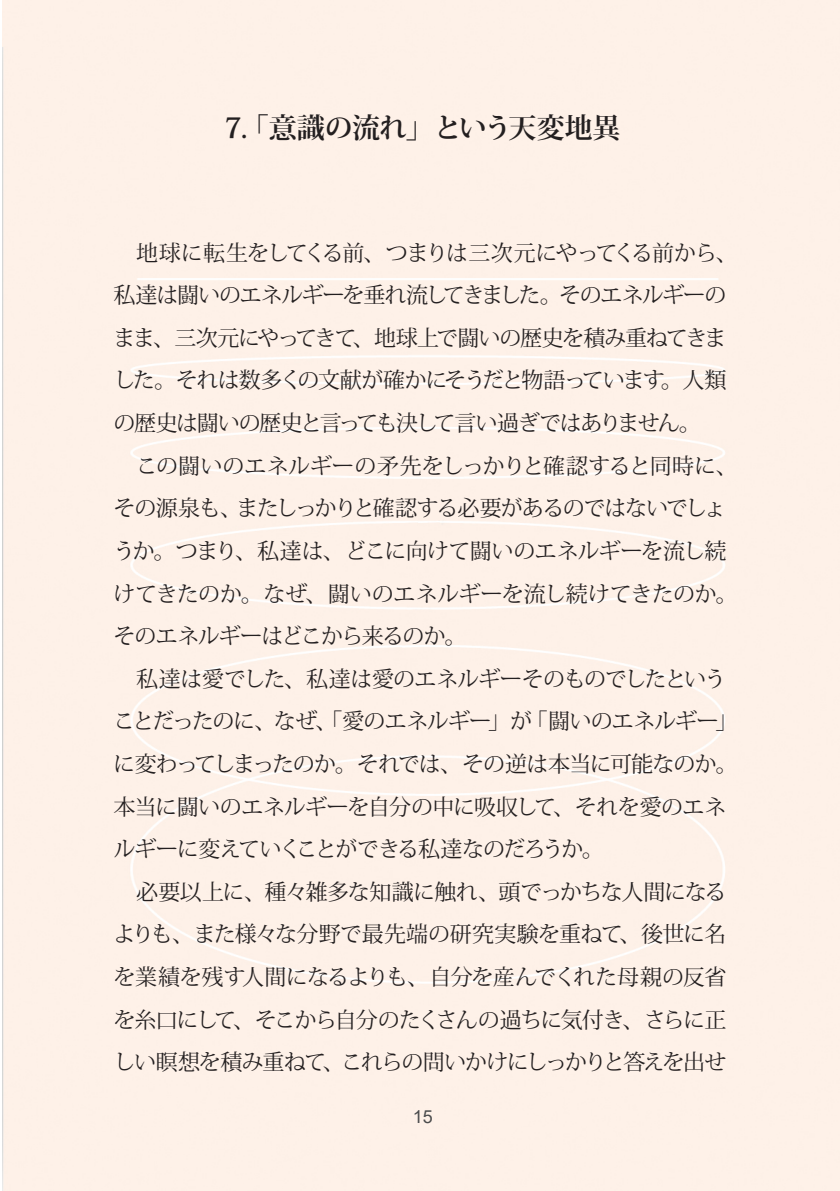
<style>
.page{position:relative;width:840px;height:1191px;background:#fff}
.page>*{position:absolute;margin:0;border:0;box-sizing:border-box;transform-origin:0 0}
.t1{font:700 28px "Koz Min Pr 6 N";letter-spacing:-.02em;color:#231f20}
.t2{font:22px/42.6px "Koz Min Pr 6 N";letter-spacing:-.05em;color:#231f20}
.t3{font:18px "Arial";color:#4b4c4d}
</style>
<div class="page">
<p class="t1" style="left:219px;top:112px;width:402px">７. 「意識の流れ」という天変地異</p>
<p class="t2" style="left:113px;top:232px;width:625px;text-indent:23px">地球に転生をしてくる前、つまりは三次元にやってくる前から、私達は闘いのエネルギーを垂れ流してきました。そのエネルギーのまま、三次元にやってきて、地球上で闘いの歴史を積み重ねてきました。それは数多くの文献が確かにそうだと物語っています。人類の歴史は闘いの歴史と言っても決して言い過ぎではありません。</p>
<p class="t2" style="left:113px;top:445px;width:625px;text-indent:23px">この闘いのエネルギーの矛先をしっかりと確認すると同時に、その源泉も、またしっかりと確認する必要があるのではないでしょうか。つまり、私達は、どこに向けて闘いのエネルギーを流し続けてきたのか。なぜ、闘いのエネルギーを流し続けてきたのか。そのエネルギーはどこから来るのか。</p>
<p class="t2" style="left:113px;top:658px;width:625px;text-indent:23px">私達は愛でした、私達は愛のエネルギーそのものでしたということだったのに、なぜ、「愛のエネルギー」が「闘いのエネルギー」に変わってしまったのか。それでは、その逆は本当に可能なのか。本当に闘いのエネルギーを自分の中に吸収して、それを愛のエネルギーに変えていくことができる私達なのだろうか。</p>
<p class="t2" style="left:113px;top:871px;width:614px;text-align:justify;text-indent:23px">必要以上に、種々雑多な知識に触れ、頭でっかちな人間になるよりも、また様々な分野で最先端の研究実験を重ねて、後世に名を業績を残す人間になるよりも、自分を産んでくれた母親の反省を糸口にして、そこから自分のたくさんの過ちに気付き、さらに正しい瞑想を積み重ねて、これらの問いかけにしっかりと答えを出せ</p>
<p class="t3" style="left:412px;top:1104px;width:22px">15</p>
</div>
